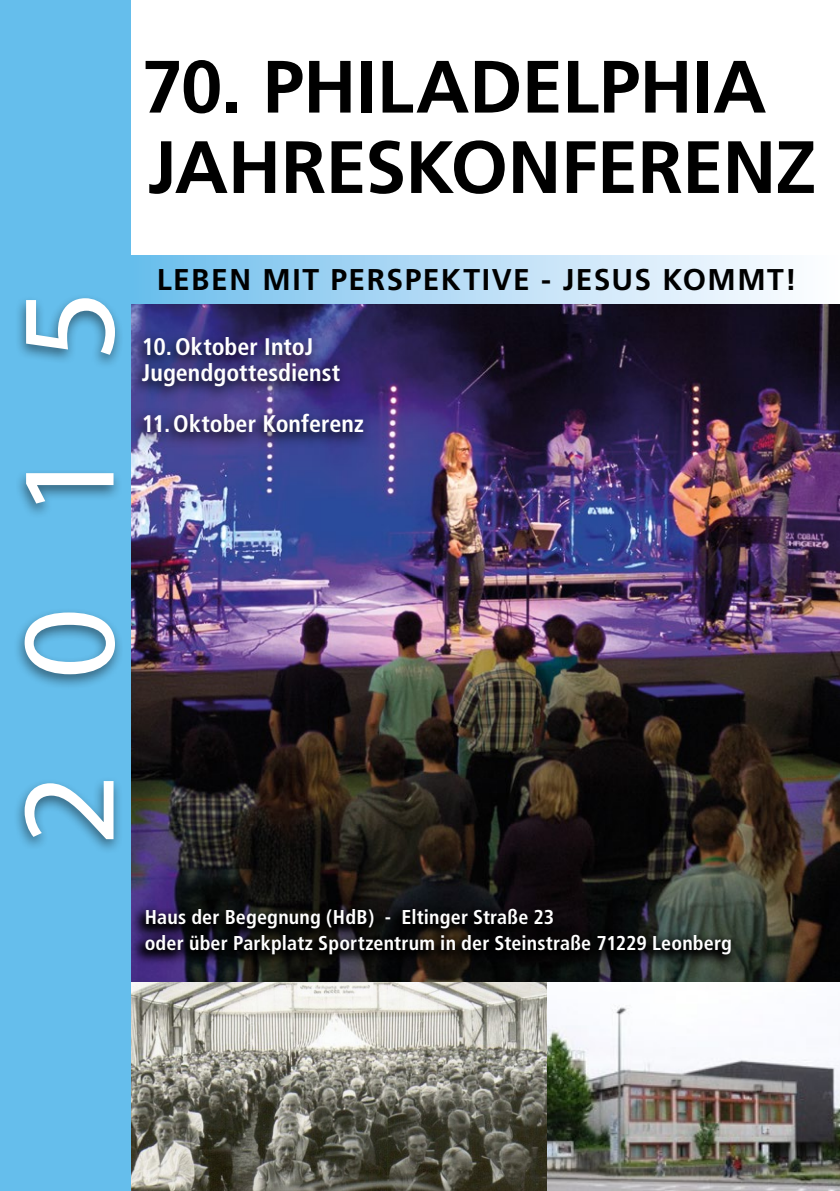
<style>
.page{position:relative;width:840px;height:1191px;background:#fff}
.page>*{position:absolute;margin:0;border:0;box-sizing:border-box;transform-origin:0 0}
.t1{font:134.4px "Myriad Pro";color:#fff;scale:1.04 1}
.t2{font:700 74px/80.4px "Frutiger";letter-spacing:-.01em;color:#000}
.t3{font:700 30px "Frutiger";letter-spacing:.05em;color:#000}
.t4{font:700 condensed 24px/25.6px "Frutiger";color:#fff}
.t5{font:700 condensed 20px/25.6px "Frutiger";letter-spacing:.01em;color:#fff}
</style>
<div class="page">
<img style="left:130px;top:303px;width:709px;height:679px">
<img style="left:130px;top:982px;width:417px;height:209px">
<img style="left:547px;top:1005px;width:292px;height:186px">
<div style="left:130px;top:255px;width:709px;height:48px;background:linear-gradient(to right,#6ebeed,#fff)"></div>
<svg style="left:130px;top:330px;width:241px;height:119px;background:#3d387c"></svg>
<svg style="left:130px;top:902px;width:609px;height:69px;background:#141418"></svg>
<div style="left:0;top:0;width:130px;height:1191px;background:#65beec"></div>
<div style="left:13px;top:293px;width:112px;height:561px;background:#000;opacity:.48"></div>
<h2 class="t2" style="left:142px;top:47px;width:675px">70. PHILADELPHIA<br>JAHRESKONFERENZ</h2>
<h1 class="t1" style="left:-15px;top:845px;width:537px;rotate:-90deg">2015</h1>
<h3 class="t3" style="left:157px;top:261px;width:641px">LEBEN MIT PERSPEKTIVE - JESUS KOMMT!</h3>
<p class="t4" style="left:142px;top:334px;width:200px">10.Oktober IntoJ<br>Jugendgottesdienst</p>
<p class="t4" style="left:142px;top:411px;width:223px">11.Oktober Konferenz</p>
<p class="t5" style="left:145px;top:904px;width:588px">Haus der Begegnung (HdB) - Eltinger Straße 23<br>oder über Parkplatz Sportzentrum in der Steinstraße 71229 Leonberg</p>
</div>
